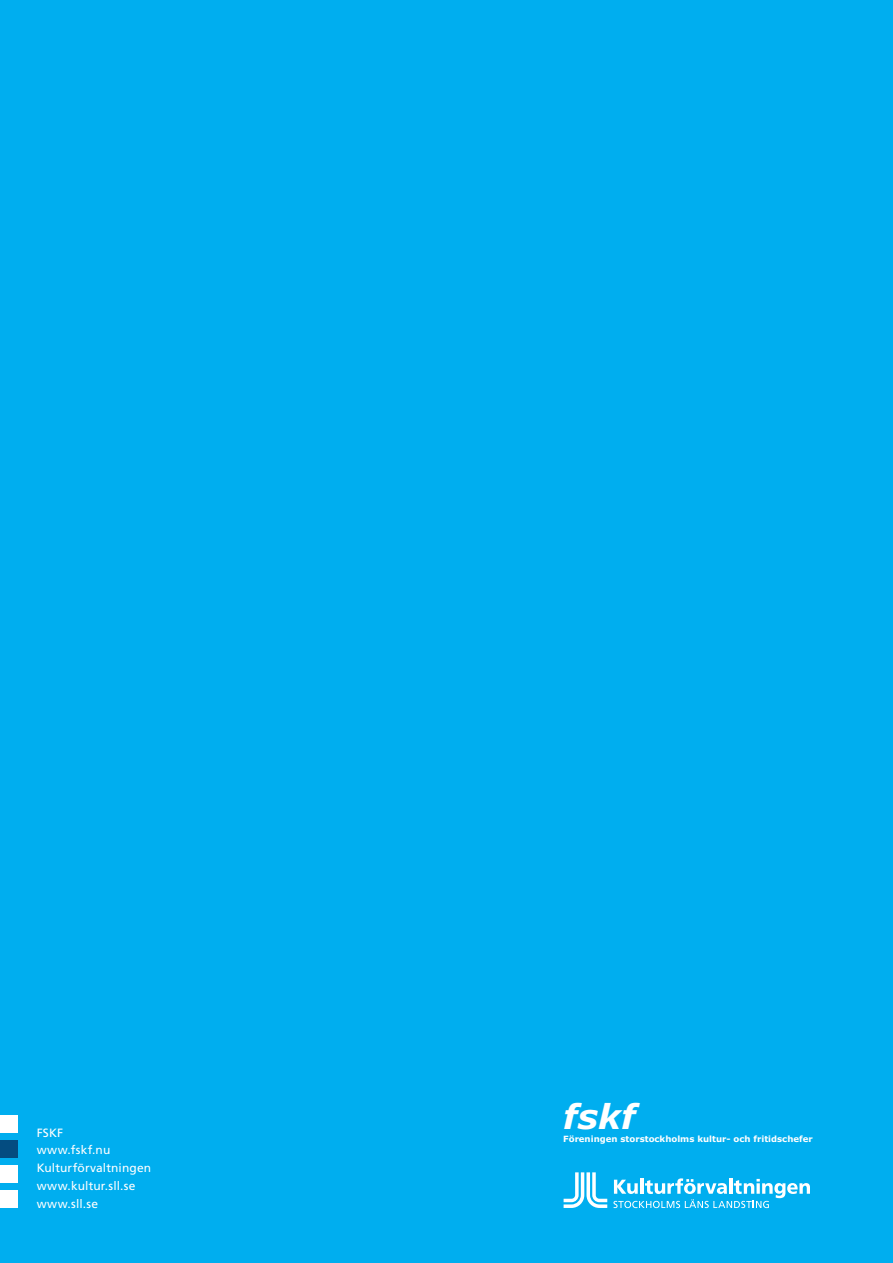
<style>
.page{position:relative;width:893px;height:1263px;background:#00aeef}
.page>*{position:absolute;margin:0;border:0;box-sizing:border-box;transform-origin:0 0}
.t1{font:italic 700 34.35px "Verdana";color:#fff}
.Tryckkortssida_brödt{font:12px "Frutiger SLLOTF";letter-spacing:.015em;color:#fff}
.t2{font:700 8.55px "Verdana";color:#fff}
</style>
<div class="page">
<div style="left:0;top:1115px;width:17px;height:17px;background:#fff"></div>
<div style="left:0;top:1140px;width:17px;height:17px;background:#044c80"></div>
<div style="left:0;top:1190px;width:17px;height:18px;background:#fff"></div>
<div style="left:0;top:1165px;width:17px;height:17px;background:#fff"></div>
<svg style="left:564px;top:1172px;width:43px;height:36px"></svg>
<svg style="left:613px;top:1178px;width:197px;height:30px"></svg>
<p class="Tryckkortssida_brödt" style="left:37px;top:1126px;width:28px">FSKF</p>
<p class="Tryckkortssida_brödt" style="left:37px;top:1142px;width:75px">www.fskf.nu</p>
<p class="Tryckkortssida_brödt" style="left:37px;top:1160px;width:116px">Kulturförvaltningen</p>
<p class="Tryckkortssida_brödt" style="left:37px;top:1178px;width:100px">www.kultur.sll.se</p>
<p class="Tryckkortssida_brödt" style="left:37px;top:1196px;width:63px">www.sll.se</p>
<p class="t1" style="left:563px;top:1095px;width:74px">fskf</p>
<p class="t2" style="left:563px;top:1134px;width:251px">Föreningen storstockholms kultur- och fritidschefer</p>
</div>
